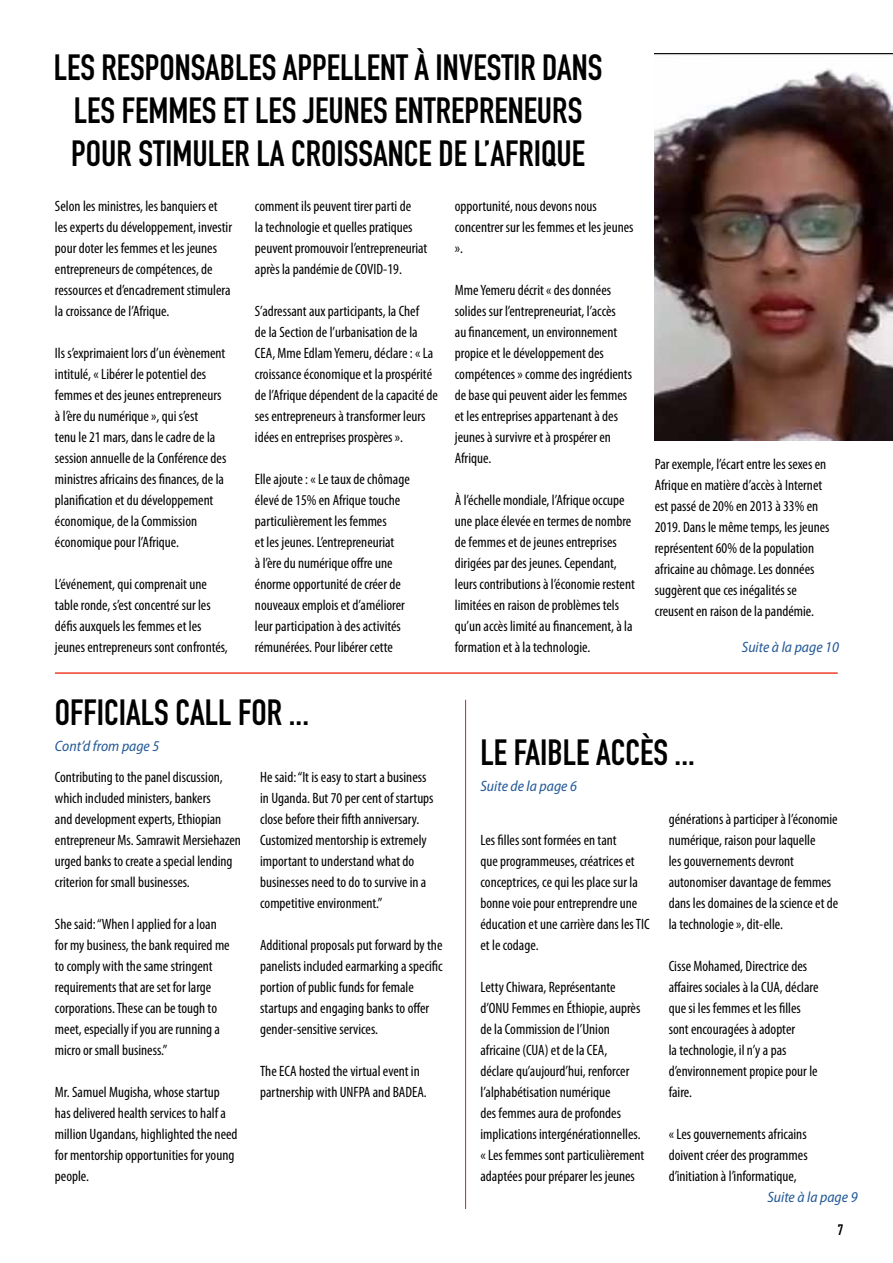
<style>
.page{position:relative;width:893px;height:1263px;background:#fff}
.page>*{position:absolute;margin:0;border:0;box-sizing:border-box;transform-origin:0 0}
.t1{font:36px/43.2px "DIN Engschrift Std";color:#000;text-align:center}
.t2{font:condensed 15px/21px "Myriad Pro";color:#000}
.t3{font:italic semi-condensed 15px "Myriad Pro";color:#235997}
.t4{font:15px "DIN Engschrift Std";color:#000}
</style>
<div class="page">
<hr style="left:55px;top:672px;width:783px;height:2px;background:#ef3e2a">
<hr style="left:465px;top:700px;width:1px;height:509px;background:#d2232a">
<img style="left:655px;top:54px;width:238px;height:387px">
<h1 class="t1" style="left:54px;top:46px;width:550px">LES RESPONSABLES APPELLENT À INVESTIR DANS<br>LES FEMMES ET LES JEUNES ENTREPRENEURS<br>POUR STIMULER LA CROISSANCE DE L’AFRIQUE</h1>
<p class="t2" style="left:55px;top:195px;width:179px">Selon les ministres, les banquiers et les experts du développement, investir pour doter les femmes et les jeunes entrepreneurs de compétences, de ressources et d’encadrement stimulera la croissance de l’Afrique.</p>
<p class="t2" style="left:55px;top:342px;width:173px">Ils s’exprimaient lors d’un évènement intitulé, « Libérer le potentiel des femmes et des jeunes entrepreneurs à l’ère du numérique », qui s’est<br>tenu le 21 mars, dans le cadre de la session annuelle de la Conférence des ministres africains des finances, de la planification et du développement économique, de la Commission économique pour l’Afrique.</p>
<p class="t2" style="left:55px;top:573px;width:174px">L’événement, qui comprenait une table ronde, s’est concentré sur les défis auxquels les femmes et les jeunes entrepreneurs sont confrontés,</p>
<p class="t2" style="left:455px;top:195px;width:180px">opportunité, nous devons nous concentrer sur les femmes et les jeunes ».</p>
<p class="t2" style="left:455px;top:279px;width:179px">Mme Yemeru décrit « des données solides sur l’entrepreneuriat, l’accès<br>au financement, un environnement propice et le développement des compétences » comme des ingrédients de base qui peuvent aider les femmes et les entreprises appartenant à des jeunes à survivre et à prospérer en<br>Afrique.</p>
<p class="t2" style="left:455px;top:489px;width:181px">À l’échelle mondiale, l’Afrique occupe une place élevée en termes de nombre de femmes et de jeunes entreprises dirigées par des jeunes. Cependant, leurs contributions à l’économie restent limitées en raison de problèmes tels qu’un accès limité au financement, à la formation et à la technologie.</p>
<p class="t2" style="left:255px;top:195px;width:174px">comment ils peuvent tirer parti de<br>la technologie et quelles pratiques peuvent promouvoir l’entrepreneuriat après la pandémie de COVID-19.</p>
<p class="t2" style="left:255px;top:300px;width:184px">S’adressant aux participants, la Chef<br>de la Section de l’urbanisation de la CEA, Mme Edlam Yemeru, déclare : « La croissance économique et la prospérité de l’Afrique dépendent de la capacité de ses entrepreneurs à transformer leurs idées en entreprises prospères ».</p>
<p class="t2" style="left:255px;top:468px;width:156px">Elle ajoute : « Le taux de chômage élevé de 15% en Afrique touche particulièrement les femmes<br>et les jeunes. L’entrepreneuriat<br>à l’ère du numérique offre une énorme opportunité de créer de nouveaux emplois et d’améliorer leur participation à des activités rémunérées. Pour libérer cette</p>
<p class="t2" style="left:655px;top:453px;width:176px">Par exemple, l’écart entre les sexes en Afrique en matière d’accès à Internet est passé de 20% en 2013 à 33% en 2019. Dans le même temps, les jeunes représentent 60% de la population africaine au chômage. Les données suggèrent que ces inégalités se creusent en raison de la pandémie.</p>
<p class="t3" style="left:742px;top:638px;width:99px">Suite à la page 10</p>
<h1 class="t1" style="left:55px;top:691px;width:256px">OFFICIALS CALL FOR ...</h1>
<p class="t3" style="left:55px;top:737px;width:106px">Cont’d from page 5</p>
<p class="t2" style="left:55px;top:766px;width:188px">Contributing to the panel discussion, which included ministers, bankers<br>and development experts, Ethiopian entrepreneur Ms. Samrawit Mersiehazen urged banks to create a special lending criterion for small businesses.</p>
<p class="t2" style="left:55px;top:913px;width:176px">She said: “When I applied for a loan for my business, the bank required me to comply with the same stringent requirements that are set for large corporations. These can be tough to meet, especially if you are running a micro or small business.”</p>
<p class="t2" style="left:55px;top:1081px;width:184px">Mr. Samuel Mugisha, whose startup has delivered health services to half a million Ugandans, highlighted the need for mentorship opportunities for young people.</p>
<p class="t2" style="left:260px;top:766px;width:175px">He said: “It is easy to start a business in Uganda. But 70 per cent of startups close before their fifth anniversary.<br>Customized mentorship is extremely important to understand what do businesses need to do to survive in a competitive environment.”</p>
<p class="t2" style="left:260px;top:934px;width:184px">Additional proposals put forward by the panelists included earmarking a specific portion of public funds for female startups and engaging banks to offer gender-sensitive services.</p>
<p class="t2" style="left:260px;top:1060px;width:168px">The ECA hosted the virtual event in partnership with UNFPA and BADEA.</p>
<h1 class="t1" style="left:480px;top:731px;width:216px">LE FAIBLE ACCÈS ...</h1>
<p class="t3" style="left:480px;top:777px;width:98px">Suite de la page 6</p>
<p class="t2" style="left:480px;top:830px;width:171px">Les filles sont formées en tant<br>que programmeuses, créatrices et conceptrices, ce qui les place sur la bonne voie pour entreprendre une éducation et une carrière dans les TIC et le codage.</p>
<p class="t2" style="left:480px;top:977px;width:165px">Letty Chiwara, Représentante d’ONU Femmes en Éthiopie, auprès de la Commission de l’Union africaine (CUA) et de la CEA, déclare qu’aujourd’hui, renforcer l’alphabétisation numérique<br>des femmes aura de profondes implications intergénérationnelles. « Les femmes sont particulièrement adaptées pour préparer les jeunes</p>
<p class="t2" style="left:669px;top:809px;width:171px">générations à participer à l’économie numérique, raison pour laquelle<br>les gouvernements devront autonomiser davantage de femmes dans les domaines de la science et de la technologie », dit-elle.</p>
<p class="t2" style="left:669px;top:956px;width:151px">Cisse Mohamed, Directrice des affaires sociales à la CUA, déclare que si les femmes et les filles sont encouragées à adopter<br>la technologie, il n’y a pas d’environnement propice pour le faire.</p>
<p class="t2" style="left:669px;top:1124px;width:140px;text-align:justify">« Les gouvernements africains doivent créer des programmes d’initiation à l’informatique,</p>
<p class="t3" style="left:767px;top:1188px;width:92px">Suite à la page 9</p>
<p class="t4" style="left:838px;top:1221px;width:7px">7</p>
</div>
